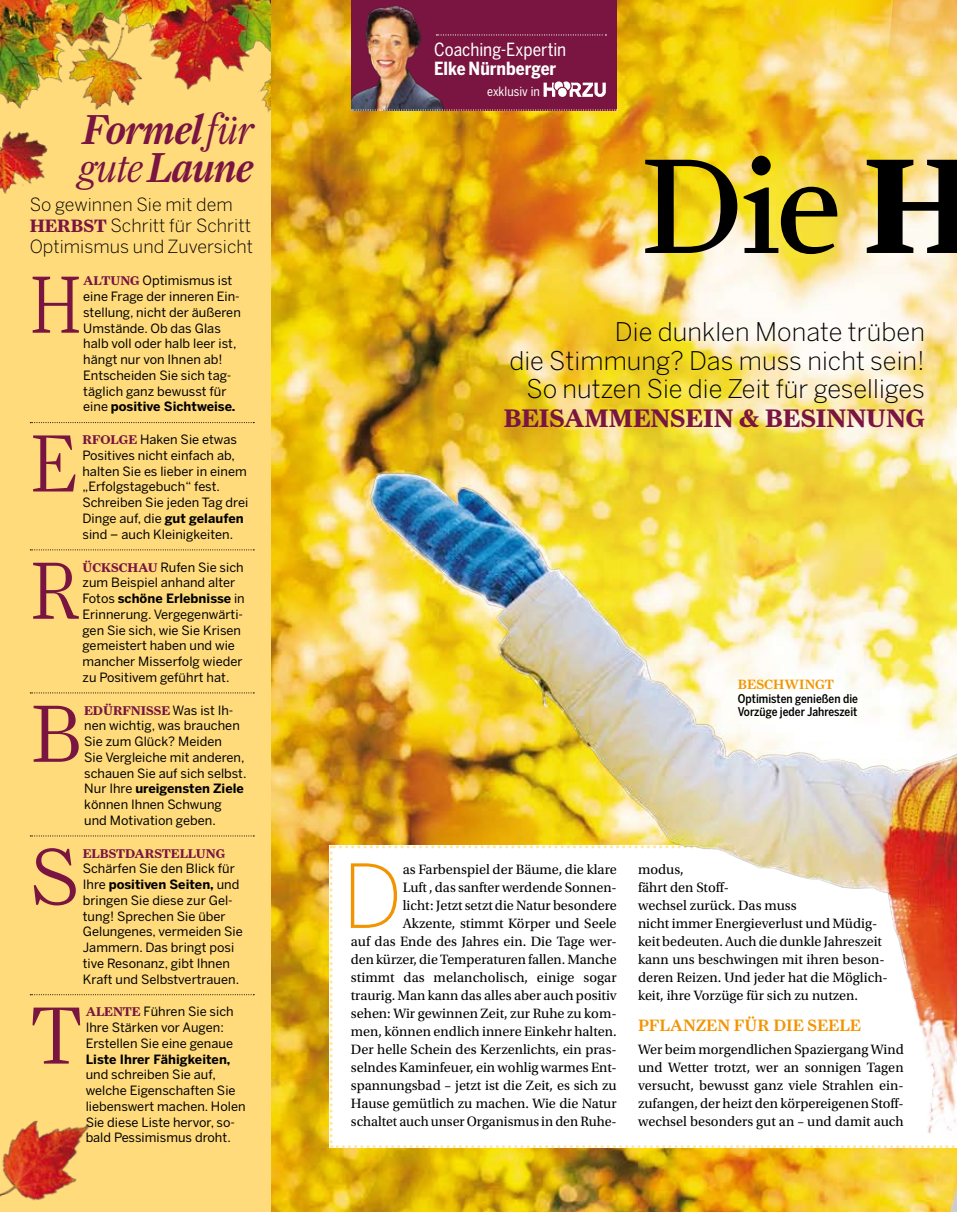
<style>
.page{position:relative;width:957px;height:1212px;background:#fff}
.page>*{position:absolute;margin:0;border:0;box-sizing:border-box;transform-origin:0 0}
.t1{font:135.45px "Farnham Display Regular OSF";color:#000}
.t2{font:200 87.15px "Benton Sans";color:#f29400}
.t3{font:300 81.45px "Farnham Display";color:#791540;scale:.88 1}
.t4{font:300 81.45px "Farnham Display";color:#791540}
.t5{font:300 81.45px "Farnham Display";color:#791540;scale:.78 1}
.t6{font:300 81.45px "Farnham Display";color:#791540;scale:1.1 1}
.t7{font:42px/37.5px "Farnham Display Medium Ital OSF";letter-spacing:-.025em;color:#791540}
.t8{font:300 25.5px/28.5px "Benton Sans";color:#000;text-align:right}
.t9{font:700 25.5px "Farnham Display";color:#791540}
.t10{font:300 18px/21px "Benton Sans";color:#000}
.t11{font:18px "Benton Sans Cond";color:#fff}
.t12{font:700 18px "Benton Sans Cond";color:#fff}
.t13{font:500 16.5px "Farnham Display";color:#f29400}
.t14{font:14.25px/18px "Utopia Std";color:#000}
.t15{font:500 13.5px "Farnham Display";color:#f29400}
.t16{font:12.75px/15.8px "Benton Sans";color:#000}
.t17{font:700 12.75px "Farnham Display";color:#791540}
.t18{font:700 12.75px "Benton Sans";letter-spacing:.005em;color:#000}
.t19{font:12.75px "Benton Sans Cond";color:#fff}
.t20{font:500 12px/13.5px "Benton Sans Cond";color:#000}
.s1{font-family:"Farnham Display";font-weight:300;font-style:italic}
.s2{font-family:"Farnham Display";font-weight:700;color:#791540}
.s3{font-weight:700}
.s4{font-family:"Benton Sans";font-weight:400;color:#000}
.s5{font-family:"Farnham Display Bold OSF"}
</style>
<div class="page">
<div style="left:0;top:0;width:270px;height:1212px;background:#ffdb7b"></div>
<img style="left:0;top:0;width:262px;height:194px">
<svg style="left:30px;top:422px;width:224px;height:1px"></svg>
<svg style="left:30px;top:549px;width:224px;height:1px"></svg>
<svg style="left:30px;top:692px;width:224px;height:1px"></svg>
<svg style="left:30px;top:835px;width:224px;height:1px"></svg>
<svg style="left:30px;top:994px;width:224px;height:1px"></svg>
<img style="left:262px;top:0;width:695px;height:1212px">
<img style="left:0;top:1120px;width:90px;height:81px">
<h3 class="t7" style="left:78px;top:110px;width:177px">Formel <span class="s1">für gute</span> Laune</h3>
<h3 class="t10" style="left:30px;top:194px;width:225px">So gewinnen Sie mit dem<br><span class="s2">HERBST</span> Schritt für Schritt<br>Optimismus und Zuversicht</h3>
<h3 class="t5" style="left:30px;top:258px;width:67px">H</h3>
<p class="t16" style="left:83px;top:273px;width:159px"><span class="s2">ALTUNG</span> Optimismus ist eine Frage der inneren Ein&shy;stellung, nicht der äußeren<br>Umstände. Ob das Glas halb voll oder halb leer ist, hängt nur von Ihnen ab!<br>Entscheiden Sie sich tag&shy;täglich ganz bewusst für eine <span class="s3">positive Sichtweise.</span></p>
<h3 class="t3" style="left:30px;top:416px;width:55px">E</h3>
<p class="t16" style="left:82px;top:432px;width:167px"><span class="s2">RFOLGE</span> Haken Sie etwas<br>Positives nicht einfach ab, halten Sie es lieber in einem „Erfolgstagebuch“ fest.<br>Schreiben Sie jeden Tag drei<br>Dinge auf, die <span class="s3">gut gelaufen </span>sind – auch Kleinigkeiten.</p>
<h3 class="t3" style="left:30px;top:544px;width:58px">R</h3>
<p class="t16" style="left:83px;top:559px;width:164px"><span class="s2">ÜCKSCHAU</span> Rufen Sie sich zum Beispiel anhand alter<br>Fotos <span class="s3">schöne Erlebnisse</span> in<br>Erinnerung. Vergegenwärti&shy;gen Sie sich, wie Sie Krisen gemeistert haben und wie mancher Misserfolg wieder zu Positivem geführt hat.</p>
<h3 class="t4" style="left:30px;top:687px;width:53px">B</h3>
<p class="t17" style="left:84px;top:702px;width:151px">EDÜRFNISSE <span class="s4">Was ist Ih-</span></p>
<p class="t16" style="left:84px;top:718px;width:164px">nen wichtig, was brauchen<br>Sie zum Glück? Meiden<br>Sie Vergleiche mit anderen, schauen Sie auf sich selbst.<br>Nur Ihre <span class="s3">ureigensten Ziele </span>können Ihnen Schwung und Motivation geben.</p>
<h3 class="t6" style="left:30px;top:830px;width:47px">S</h3>
<p class="t17" style="left:83px;top:845px;width:144px">ELBSTDARSTELLUNG</p>
<p class="t16" style="left:83px;top:861px;width:161px">Schärfen Sie den Blick für<br>Ihre <span class="s3">positiven Seiten,</span> und bringen Sie diese zur Gel&shy;tung! Sprechen Sie über<br>Gelungenes, vermeiden Sie<br>Jammern. Das bringt posi tive Resonanz, gibt Ihnen<br>Kraft und Selbstvertrauen.</p>
<h3 class="t4" style="left:30px;top:988px;width:55px">T</h3>
<p class="t16" style="left:86px;top:1004px;width:150px"><span class="s2">ALENTE</span> Führen Sie sich<br>Ihre Stärken vor Augen:<br>Erstellen Sie eine genaue</p>
<p class="t18" style="left:86px;top:1051px;width:146px">Liste Ihrer Fähigkeiten,</p>
<p class="t16" style="left:86px;top:1067px;width:161px">und schreiben Sie auf, welche Eigenschaften Sie liebenswert machen. Holen<br>Sie diese Liste hervor, so&shy;bald Pessimismus droht.</p>
<h3 class="t11" style="left:434px;top:39px;width:134px">Coaching-Expertin</h3>
<h3 class="t12" style="left:434px;top:58px;width:123px">Elke Nürnberger</h3>
<p class="t19" style="left:487px;top:84px;width:54px">exklusiv in</p>
<h1 class="t1" style="left:640px;top:127px;width:339px">Die <span class="s5">H</span></h1>
<h3 class="t8" style="left:509px;top:318px;width:417px">Die dunklen Monate trüben<br>die Stimmung? Das muss nicht sein!<br>So nutzen Sie die Zeit für geselliges</h3>
<h3 class="t9" style="left:504px;top:403px;width:422px">BEISAMMENSEIN &amp; BESINNUNG</h3>
<p class="t15" style="left:738px;top:676px;width:98px">BESCHWINGT</p>
<p class="t20" style="left:738px;top:692px;width:122px">Optimisten genießen die<br>Vorzüge jeder Jahreszeit</p>
<h2 class="t2" style="left:342px;top:846px;width:62px">D</h2>
<p class="t14" style="left:351px;top:860px;width:267px;text-align:right">as Farbenspiel der Bäume, die klare<br>Luft , das sanfter werdende Sonnen-<br>licht: Jetzt setzt die Natur besondere Akzente, stimmt Körper und Seele<br>auf das Ende des Jahres ein. Die Tage wer&shy;den kürzer, die Temperaturen fallen. Manche stimmt das melancholisch, einige sogar traurig. Man kann das alles aber auch positiv sehen: Wir gewinnen Zeit, zur Ruhe zu kom&shy;men, können endlich innere Einkehr halten.<br>Der helle Schein des Kerzenlichts, ein pras&shy;selndes Kaminfeuer, ein wohlig warmes Ent&shy;spannungsbad – jetzt ist die Zeit, es sich zu Hause gemütlich zu machen. Wie die Natur schaltet auch unser Organismus in den Ruhe-</p>
<p class="t14" style="left:638px;top:860px;width:251px">modus,<br>fährt den Stoff-<br>wechsel zurück. Das muss<br>nicht immer Energieverlust und Müdig&shy;keit bedeuten. Auch die dunkle Jahreszeit kann uns beschwingen mit ihren beson&shy;deren Reizen. Und jeder hat die Möglich&shy;keit, ihre Vorzüge für sich zu nutzen.</p>
<p class="t13" style="left:638px;top:1016px;width:224px">PFLANZEN FÜR DIE SEELE</p>
<p class="t14" style="left:638px;top:1040px;width:267px">Wer beim morgendlichen Spaziergang Wind und Wetter trotzt, wer an sonnigen Tagen versucht, bewusst ganz viele Strahlen ein&shy;zufangen, der heizt den körpereigenen Stoff&shy;wechsel besonders gut an – und damit auch</p>
</div>
